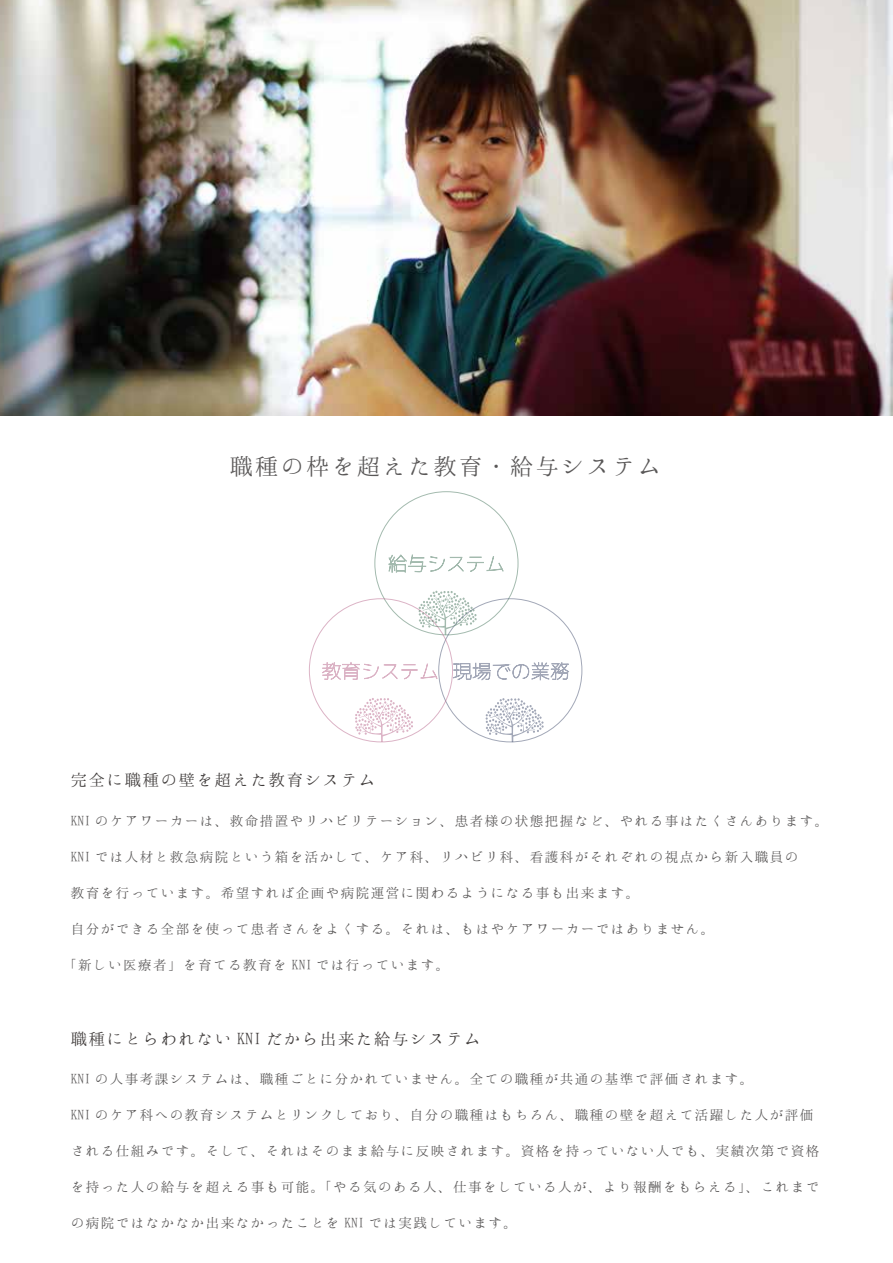
<style>
.page{position:relative;width:893px;height:1263px;background:#fff}
.page>*{position:absolute;margin:0;border:0;box-sizing:border-box;transform-origin:0 0}
.t1{font:25.5px "Hannari Mincho";color:#595757}
.t2{font:18px "Hannari Mincho";color:#3e3a39}
.t3{font:15px "Hannari Mincho";color:#595757}
</style>
<div class="page">
<img style="left:0;top:0;width:893px;height:416px">
<svg style="left:419px;top:591px;width:58px;height:44px"></svg>
<svg style="left:355px;top:698px;width:58px;height:44px"></svg>
<svg style="left:486px;top:698px;width:58px;height:44px"></svg>
<svg style="left:388px;top:554px;width:116px;height:19px"></svg>
<svg style="left:322px;top:662px;width:116px;height:18px"></svg>
<svg style="left:453px;top:662px;width:116px;height:19px"></svg>
<h1 class="t1" style="left:230px;top:452px;width:435px">職種の枠を超えた教育・給与システム</h1>
<p class="t2" style="left:71px;top:771px;width:307px">完全に職種の壁を超えた教育システム</p>
<p class="t3" style="left:71px;top:813px;width:761px">KNI のケアワーカーは、救命措置やリハビリテーション、患者様の状態把握など、やれる事はたくさんあります。</p>
<p class="t3" style="left:71px;top:849px;width:731px">KNI では人材と救急病院という箱を活かして、ケア科、リハビリ科、看護科がそれぞれの視点から新入職員の</p>
<p class="t3" style="left:71px;top:885px;width:571px">教育を行っています。希望すれば企画や病院運営に関わるようになる事も出来ます。</p>
<p class="t3" style="left:71px;top:921px;width:646px">自分ができる全部を使って患者さんをよくする。それは、もはやケアワーカーではありません。</p>
<p class="t3" style="left:63px;top:957px;width:389px">「新しい医療者」を育てる教育を KNI では行っています。</p>
<p class="t2" style="left:71px;top:1029px;width:413px">職種にとらわれない KNI だから出来た給与システム</p>
<p class="t3" style="left:71px;top:1071px;width:685px">KNI の人事考課システムは、職種ごとに分かれていません。全ての職種が共通の基準で評価されます。</p>
<p class="t3" style="left:71px;top:1107px;width:746px">KNI のケア科への教育システムとリンクしており、自分の職種はもちろん、職種の壁を超えて活躍した人が評価</p>
<p class="t3" style="left:71px;top:1143px;width:752px">される仕組みです。そして、それはそのまま給与に反映されます。資格を持っていない人でも、実績次第で資格</p>
<p class="t3" style="left:71px;top:1179px;width:752px">を持った人の給与を超える事も可能。「やる気のある人、仕事をしている人が、より報酬をもらえる」、これまで</p>
<p class="t3" style="left:71px;top:1215px;width:449px">の病院ではなかなか出来なかったことを KNI では実践しています。</p>
</div>
